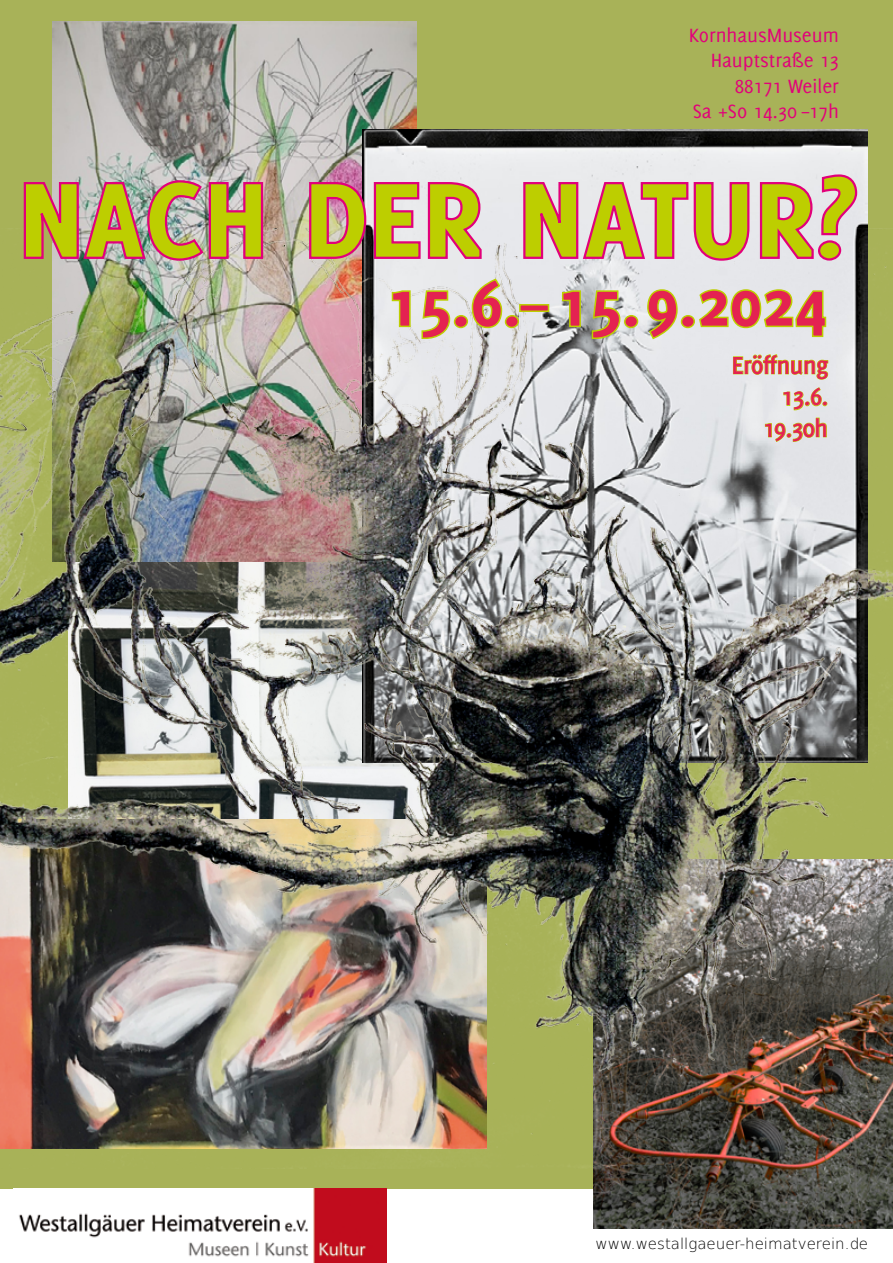
<style>
.page{position:relative;width:893px;height:1263px;background:#fff}
.page>*{position:absolute;margin:0;border:0;box-sizing:border-box;transform-origin:0 0}
.t1{font:800 118.5px "Delicious";color:#bdce00}
.t2{font:800 72px "Delicious";color:#e42251}
.t3{font:700 27px/31.5px "Delicious";letter-spacing:-.03em;color:#e42251;text-align:right}
.t4{font:21px/25.2px "Delicious";color:#e2007a;text-align:right}
.t5{font:200 15px "DejaVu Sans";color:#000}
</style>
<div class="page">
<div style="left:0;top:0;width:893px;height:1188px;background:#a8b258"></div>
<img style="left:52px;top:21px;width:365px;height:207px">
<img style="left:19px;top:1188px;width:368px;height:75px">
<img style="left:363px;top:130px;width:504px;height:98px">
<img style="left:593px;top:1169px;width:300px;height:59px">
<img style="left:0;top:228px;width:893px;height:941px">
<img style="left:23px;top:179px;width:241px;height:83px">
<img style="left:308px;top:181px;width:59px;height:79px">
<svg style="left:373px;top:181px;width:110px;height:79px;background:#e6bed6"></svg>
<svg style="left:522px;top:181px;width:229px;height:81px;background:#e6c3d9"></svg>
<svg style="left:759px;top:173px;width:99px;height:89px;background:#e3c1d7"></svg>
<svg style="left:391px;top:290px;width:20px;height:38px"></svg>
<svg style="left:421px;top:290px;width:30px;height:50px"></svg>
<div style="left:454px;top:315px;width:14px;height:13px;border:2px solid #bdce00;border-radius:50%"></div>
<svg style="left:471px;top:277px;width:32px;height:52px;background:#dcdfbf"></svg>
<div style="left:505px;top:315px;width:14px;height:13px;border:2px solid #bdce00;border-radius:50%"></div>
<div style="left:519px;top:304px;width:30px;height:8px;border:2px solid #bdce00"></div>
<svg style="left:561px;top:290px;width:21px;height:38px"></svg>
<svg style="left:591px;top:290px;width:30px;height:50px"></svg>
<div style="left:624px;top:315px;width:14px;height:13px;border:2px solid #bdce00;border-radius:50%"></div>
<svg style="left:646px;top:288px;width:32px;height:52px;background:#d6dabb"></svg>
<div style="left:681px;top:315px;width:14px;height:13px;border:2px solid #bdce00;border-radius:50%"></div>
<svg style="left:698px;top:288px;width:129px;height:50px;background:#dfe2c6"></svg>
<svg style="left:733px;top:354px;width:95px;height:26px;background:#dbe0b0"></svg>
<svg style="left:783px;top:387px;width:44px;height:24px"></svg>
<svg style="left:765px;top:417px;width:62px;height:25px;background:#dbdfb5"></svg>
<p class="t4" style="left:689px;top:22px;width:152px">KornhausMuseum<br>Hauptstraße 13<br>88171 Weiler<br>Sa +So 14.30 –17h</p>
<h1 class="t1" style="left:18px;top:150px;width:840px">NACH DER NATUR?</h1>
<h2 class="t2" style="left:387px;top:261px;width:441px">15.6.– 15. 9.2024</h2>
<p class="t3" style="left:732px;top:349px;width:98px">Eröffnung<br>13.6.<br>19.30h</p>
<p class="t5" style="left:595px;top:1232px;width:274px">www.westallgaeuer-heimatverein.de</p>
</div>
